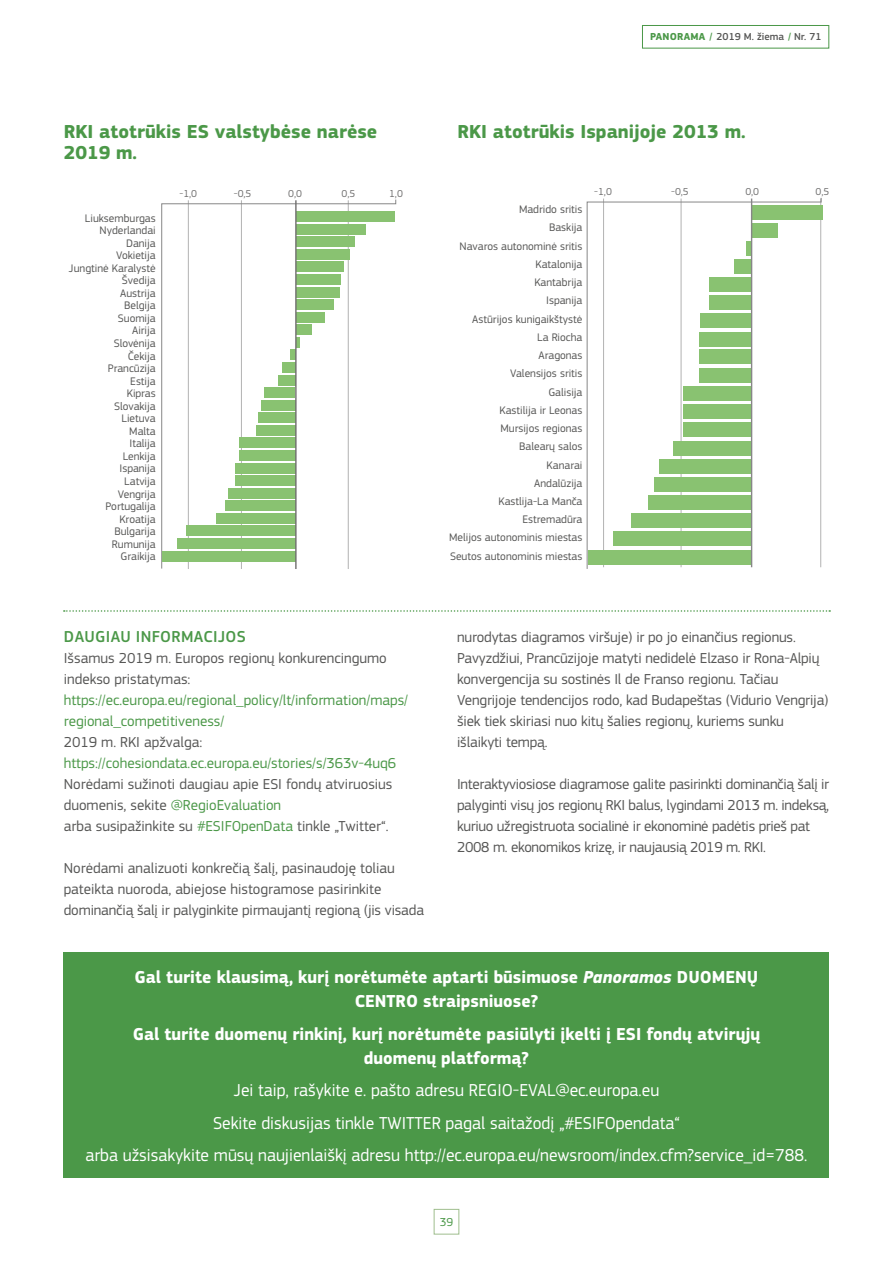
<style>
.page{position:relative;width:893px;height:1263px;background:#fff}
.page>*{position:absolute;margin:0;border:0;box-sizing:border-box;transform-origin:0 0}
.t1{font:700 19.5px "EC Square Sans Pro";color:#4b9848}
.t2{font:18px/32.5px "EC Square Sans Pro";color:#fff;text-align:center}
.t3{font:700 18px/24px "EC Square Sans Pro";color:#fff;text-align:center}
.t4{font:500 16.5px "EC Square Sans Pro";letter-spacing:.02em;color:#4b9848}
.t5{font:15px/21px "EC Square Sans Pro";letter-spacing:-.01em;color:#575756}
.t6{font:15px/21px "EC Square Sans Pro";color:#4b9848}
.t7{font:12px "EC Square Sans Pro";color:#4b9848}
.t8{font:11.4px/12.6px "EC Square Sans Pro";color:#575756;text-align:right}
.t9{font:10.5px/12.6px "EC Square Sans Pro";color:#706f6f;text-align:right}
.t10{font:500 10.5px "EC Square Sans Pro";color:#575756}
.s1{font-weight:700;color:#4b9848}
.s2{color:#4b9848}
.s3{font-style:italic}
</style>
<div class="page">
<div style="left:434px;top:1209px;width:25px;height:25px;border:1px solid #9fbe8e"></div>
<div style="left:642px;top:25px;width:187px;height:23px;border:1px solid #4b9848"></div>
<div style="left:64px;top:952px;width:765px;height:226px;background:#4b9848"></div>
<svg style="left:161px;top:199px;width:235px;height:370px"></svg>
<svg style="left:297px;top:337px;width:3px;height:11px"></svg>
<div style="left:290px;top:350px;width:5px;height:10px;background:#89c271"></div>
<div style="left:282px;top:362px;width:13px;height:11px;background:#89c271"></div>
<div style="left:278px;top:375px;width:17px;height:10px;background:#89c271"></div>
<div style="left:264px;top:387px;width:31px;height:11px;background:#89c271"></div>
<div style="left:261px;top:400px;width:34px;height:10px;background:#89c271"></div>
<div style="left:258px;top:412px;width:37px;height:11px;background:#89c271"></div>
<div style="left:256px;top:425px;width:39px;height:11px;background:#89c271"></div>
<div style="left:239px;top:438px;width:56px;height:10px;background:#89c271"></div>
<div style="left:239px;top:450px;width:56px;height:11px;background:#89c271"></div>
<div style="left:235px;top:463px;width:60px;height:10px;background:#89c271"></div>
<div style="left:235px;top:476px;width:60px;height:10px;background:#89c271"></div>
<div style="left:228px;top:488px;width:67px;height:10px;background:#89c271"></div>
<div style="left:225px;top:501px;width:70px;height:10px;background:#89c271"></div>
<div style="left:216px;top:513px;width:79px;height:11px;background:#89c271"></div>
<div style="left:186px;top:526px;width:109px;height:10px;background:#89c271"></div>
<div style="left:177px;top:538px;width:118px;height:11px;background:#89c271"></div>
<div style="left:162px;top:551px;width:133px;height:10px;background:#89c271"></div>
<div style="left:297px;top:325px;width:15px;height:10px;background:#89c271"></div>
<div style="left:297px;top:312px;width:28px;height:10px;background:#89c271"></div>
<div style="left:297px;top:299px;width:37px;height:11px;background:#89c271"></div>
<div style="left:297px;top:287px;width:43px;height:10px;background:#89c271"></div>
<div style="left:297px;top:274px;width:44px;height:11px;background:#89c271"></div>
<div style="left:297px;top:262px;width:47px;height:10px;background:#89c271"></div>
<div style="left:297px;top:249px;width:53px;height:11px;background:#89c271"></div>
<div style="left:297px;top:237px;width:58px;height:10px;background:#89c271"></div>
<div style="left:297px;top:224px;width:69px;height:10px;background:#89c271"></div>
<div style="left:297px;top:211px;width:98px;height:11px;background:#89c271"></div>
<hr style="left:295px;top:200px;width:2px;height:369px;background:#706f6f">
<svg style="left:587px;top:198px;width:234px;height:371px"></svg>
<div style="left:588px;top:550px;width:163px;height:14px;background:#89c271"></div>
<div style="left:613px;top:531px;width:138px;height:15px;background:#89c271"></div>
<div style="left:751px;top:205px;width:71px;height:15px;background:#89c271"></div>
<div style="left:751px;top:223px;width:27px;height:15px;background:#89c271"></div>
<hr style="left:747px;top:241px;width:4px;height:15px;background:#89c271">
<div style="left:735px;top:259px;width:16px;height:15px;background:#89c271"></div>
<div style="left:710px;top:277px;width:41px;height:15px;background:#89c271"></div>
<div style="left:710px;top:295px;width:41px;height:15px;background:#89c271"></div>
<div style="left:700px;top:313px;width:51px;height:15px;background:#89c271"></div>
<div style="left:699px;top:332px;width:52px;height:14px;background:#89c271"></div>
<div style="left:699px;top:349px;width:52px;height:15px;background:#89c271"></div>
<div style="left:699px;top:368px;width:52px;height:15px;background:#89c271"></div>
<div style="left:683px;top:386px;width:68px;height:15px;background:#89c271"></div>
<div style="left:683px;top:404px;width:68px;height:15px;background:#89c271"></div>
<div style="left:683px;top:422px;width:68px;height:15px;background:#89c271"></div>
<div style="left:674px;top:441px;width:77px;height:15px;background:#89c271"></div>
<div style="left:660px;top:459px;width:91px;height:15px;background:#89c271"></div>
<div style="left:655px;top:477px;width:96px;height:15px;background:#89c271"></div>
<div style="left:649px;top:495px;width:102px;height:15px;background:#89c271"></div>
<div style="left:631px;top:513px;width:120px;height:15px;background:#89c271"></div>
<hr style="left:751px;top:199px;width:1px;height:368px;background:#878787">
<svg style="left:64px;top:610px;width:766px;height:2px"></svg>
<p class="t10" style="left:650px;top:31px;width:173px"><span class="s1">PANORAMA</span> <span class="s2">/</span> 2019 M. žiema <span class="s2">/</span> Nr. 71</p>
<h1 class="t1" style="left:64px;top:120px;width:315px">RKI atotrūkis ES valstybėse narėse</h1>
<h1 class="t1" style="left:457px;top:120px;width:290px">RKI atotrūkis Ispanijoje 2013 m.</h1>
<h1 class="t1" style="left:64px;top:141px;width:75px">2019 m.</h1>
<p class="t9" style="left:180px;top:187px;width:19px">-1,0</p>
<p class="t9" style="left:234px;top:187px;width:19px">-0,5</p>
<p class="t9" style="left:288px;top:187px;width:15px">0,0</p>
<p class="t9" style="left:341px;top:187px;width:15px">0,5</p>
<p class="t9" style="left:389px;top:187px;width:15px">1,0</p>
<p class="t8" style="left:449px;top:200px;width:135px;line-height:18.3px">Madrido sritis<br>Baskija<br>Navaros autonominė sritis<br>Katalonija<br>Kantabrija<br>Ispanija<br>Astūrijos kunigaikštystė<br>La Riocha<br>Aragonas<br>Valensijos sritis<br>Galisija<br>Kastilija ir Leonas<br>Mursijos regionas<br>Balearų salos<br>Kanarai<br>Andalūzija<br>Kastlija-La Manča<br>Estremadūra<br>Melijos autonominis miestas<br>Seutos autonominis miestas</p>
<p class="t8" style="left:69px;top:212px;width:88px">Liuksemburgas<br>Nyderlandai<br>Danija<br>Vokietija<br>Jungtinė Karalystė<br>Švedija<br>Austrija<br>Belgija<br>Suomija<br>Airija<br>Slovėnija<br>Čekija<br>Prancūzija<br>Estija<br>Kipras<br>Slovakija<br>Lietuva<br>Malta<br>Italija<br>Lenkija<br>Ispanija<br>Latvija<br>Vengrija<br>Portugalija<br>Kroatija<br>Bulgarija<br>Rumunija<br>Graikija</p>
<p class="t9" style="left:457px;top:202px;width:125px;line-height:18.1px">Comunidad de Madrid<br>País Vasco<br>Comunidad Foral de Navarra<br>Cataluña<br>Cantabria<br>Spain<br>Principado de Asturias<br>La Rioja<br>Aragón<br>Comunidad Valenciana<br>Galicia<br>Castilla y León<br>Región de Murcia<br>Illes Balears<br>Canarias<br>Andalucía<br>Castilla-La Mancha<br>Extremadura<br>Ciudad Autónoma de Melilla<br>Ciudad Autónoma de Ceuta</p>
<p class="t9" style="left:86px;top:211px;width:70px">Luxembourg<br>Netherlands<br>Denmark<br>Germany<br>United Kingdom<br>Sweden<br>Austria<br>Belgium<br>Finland<br>Ireland<br>Slovenia<br>Czechia<br>France<br>Estonia<br>Cyprus<br>Slovakia<br>Lithuania<br>Malta<br>Italy<br>Poland<br>Spain<br>Latvia<br>Hungary<br>Portugal<br>Croatia<br>Bulgaria<br>Romania<br>Greece</p>
<p class="t9" style="left:594px;top:185px;width:19px">-1,0</p>
<p class="t9" style="left:671px;top:185px;width:19px">-0,5</p>
<p class="t9" style="left:745px;top:185px;width:15px">0,0</p>
<p class="t9" style="left:816px;top:185px;width:15px">0,5</p>
<p class="t4" style="left:64px;top:627px;width:183px">DAUGIAU INFORMACIJOS</p>
<p class="t5" style="left:64px;top:648px;width:325px">Išsamus 2019 m. Europos regionų konkurencingumo indekso pristatymas:</p>
<p class="t6" style="left:64px;top:690px;width:346px">https://ec.europa.eu/regional_policy/lt/information/maps/ regional_competitiveness/</p>
<p class="t5" style="left:64px;top:732px;width:140px">2019 m. RKI apžvalga:</p>
<p class="t6" style="left:64px;top:753px;width:334px">https://cohesiondata.ec.europa.eu/stories/s/363v-4uq6</p>
<p class="t5" style="left:64px;top:774px;width:330px">Norėdami sužinoti daugiau apie ESI fondų atviruosius duomenis, sekite <span class="s2">@RegioEvaluation<br></span>arba susipažinkite su <span class="s2">#ESIFOpenData</span> tinkle „Twitter“.</p>
<p class="t5" style="left:64px;top:858px;width:362px">Norėdami analizuoti konkrečią šalį, pasinaudoję toliau pateikta nuoroda, abiejose histogramose pasirinkite dominančią šalį ir palyginkite pirmaujantį regioną (jis visada</p>
<p class="t5" style="left:457px;top:627px;width:373px">nurodytas diagramos viršuje) ir po jo einančius regionus.<br>Pavyzdžiui, Prancūzijoje matyti nedidelė Elzaso ir Rona-Alpių konvergencija su sostinės Il de Franso regionu. Tačiau Vengrijoje tendencijos rodo, kad Budapeštas (Vidurio Vengrija) šiek tiek skiriasi nuo kitų šalies regionų, kuriems sunku išlaikyti tempą.</p>
<p class="t5" style="left:457px;top:774px;width:374px">Interaktyviosiose diagramose galite pasirinkti dominančią šalį ir palyginti visų jos regionų RKI balus, lygindami 2013 m. indeksą, kuriuo užregistruota socialinė ir ekonominė padėtis prieš pat 2008 m. ekonomikos krizę, ir naujausią 2019 m. RKI.</p>
<p class="t3" style="left:135px;top:966px;width:625px">Gal turite klausimą, kurį norėtumėte aptarti būsimuose <span class="s3">Panoramos</span> DUOMENŲ<br>CENTRO straipsniuose?</p>
<p class="t3" style="left:133px;top:1022px;width:629px">Gal turite duomenų rinkinį, kurį norėtumėte pasiūlyti įkelti į ESI fondų atvirųjų duomenų platformą?</p>
<p class="t2" style="left:86px;top:1074px;width:723px">Jei taip, rašykite e. pašto adresu REGIO-EVAL@ec.europa.eu<br>Sekite diskusijas tinkle TWITTER pagal saitažodį „#ESIFOpendata“<br>arba užsisakykite mūsų naujienlaiškį adresu http://ec.europa.eu/newsroom/index.cfm?service_id=788.</p>
<p class="t7" style="left:440px;top:1215px;width:15px">39</p>
</div>
